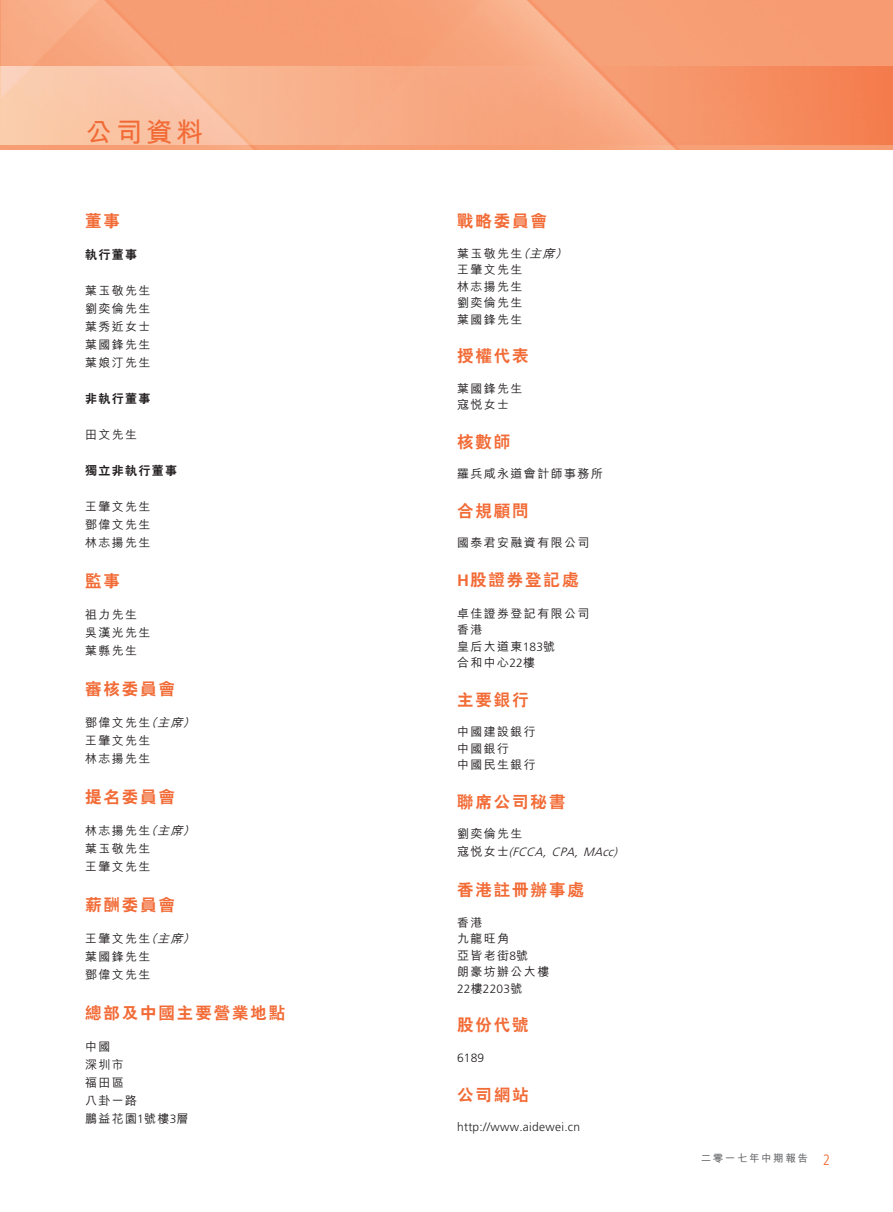
<style>
.page{position:relative;width:893px;height:1212px;background:#fff}
.page>*{position:absolute;margin:0;border:0;box-sizing:border-box;transform-origin:0 0}
.t1{font:700 27px "M Hei HK";color:#f26b36}
._03_H1{font:800 16.5px "C Hei 2 HK";letter-spacing:.115em;color:#f26b36}
._01_Body_Text{font:500 12px/18px "M Hei HK";letter-spacing:.115em;color:#231f20;text-align:justify}
._01_Body_Text-2{font:300 12px "Frutiger LT Std";letter-spacing:.025em;color:#231f20}
._04___H2{font:800 12px "C Hei 2 HK";letter-spacing:.115em;color:#231f20}
._01_Body_Text-3{font:italic 500 12px "M Hei HK";color:#231f20}
._01_Body_Text-4{font:italic 300 12px "Frutiger LT Std";color:#231f20}
.t2{font:700 10.5px "M Hei HK";letter-spacing:.15em;color:#6c6d70}
.s1{font-family:"Frutiger LT Std";font-weight:300}
.s2{font-family:"Frutiger LT Std";font-weight:700}
.s3{font-family:"Frutiger LT Std";font-weight:300;font-style:italic}
.s4{font-family:"Frutiger LT Std";font-weight:300;font-stretch:condensed;font-size:15px;color:#f26b36}
</style>
<div class="page">
<img style="left:0;top:0;width:893px;height:149px">
<svg style="left:0;top:66px;width:893px;height:78px"></svg>
<h1 class="t1" style="left:85px;top:112px;width:120px">公司資料</h1>
<p class="_03_H1" style="left:85px;top:210px;width:36px">董事</p>
<p class="_04___H2" style="left:85px;top:247px;width:54px">執行董事</p>
<p class="_01_Body_Text" style="left:85px;top:281px;width:67px">葉玉敬先生劉奕倫先生葉秀近女士葉國鋒先生葉娘汀先生</p>
<p class="_04___H2" style="left:85px;top:391px;width:67px">非執行董事</p>
<p class="_01_Body_Text" style="left:85px;top:425px;width:54px">田文先生</p>
<p class="_04___H2" style="left:85px;top:463px;width:94px">獨立非執行董事</p>
<p class="_01_Body_Text" style="left:85px;top:497px;width:67px">王肇文先生鄧偉文先生林志揚先生</p>
<p class="_03_H1" style="left:85px;top:570px;width:36px">監事</p>
<p class="_01_Body_Text" style="left:85px;top:605px;width:67px;text-align:left">祖力先生吳漢光先生葉縣先生</p>
<p class="_03_H1" style="left:85px;top:678px;width:92px">審核委員會</p>
<p class="_01_Body_Text" style="left:85px;top:713px;width:67px">鄧偉文先生王肇文先生林志揚先生</p>
<p class="_03_H1" style="left:85px;top:786px;width:92px">提名委員會</p>
<p class="_01_Body_Text-3" style="left:157px;top:714px;width:31px">主席</p>
<p class="_01_Body_Text-3" style="left:183px;top:714px;width:18px">(</p>
<p class="_01_Body_Text-3" style="left:145px;top:714px;width:18px">（</p>
<p class="_01_Body_Text" style="left:85px;top:821px;width:67px">林志揚先生葉玉敬先生王肇文先生</p>
<p class="_03_H1" style="left:85px;top:894px;width:92px">薪酬委員會</p>
<p class="_01_Body_Text-3" style="left:157px;top:822px;width:31px">主席</p>
<p class="_01_Body_Text-3" style="left:183px;top:822px;width:18px">(</p>
<p class="_01_Body_Text-3" style="left:145px;top:822px;width:18px">（</p>
<p class="_01_Body_Text" style="left:85px;top:929px;width:67px">王肇文先生葉國鋒先生鄧偉文先生</p>
<p class="_03_H1" style="left:85px;top:1002px;width:202px">總部及中國主要營業地點</p>
<p class="_01_Body_Text" style="left:85px;top:1037px;width:105px;text-align:left">中國<br>深圳市<br>福田區<br>八卦一路<br>鵬益花園號樓<span class="s1">3</span>層</p>
<p class="_01_Body_Text-3" style="left:157px;top:930px;width:31px">主席</p>
<p class="_01_Body_Text-3" style="left:183px;top:930px;width:18px">(</p>
<p class="_01_Body_Text-3" style="left:145px;top:930px;width:18px">（</p>
<p class="_01_Body_Text-2" style="left:137px;top:1112px;width:8px">1</p>
<p class="_03_H1" style="left:457px;top:210px;width:92px">戰略委員會</p>
<p class="_01_Body_Text" style="left:457px;top:244px;width:67px;line-height:16.5px">葉玉敬先生王肇文先生林志揚先生劉奕倫先生葉國鋒先生</p>
<p class="_03_H1" style="left:457px;top:345px;width:73px">授權代表</p>
<p class="_01_Body_Text" style="left:457px;top:379px;width:67px;line-height:16.5px">葉國鋒先生寇悅女士</p>
<p class="_03_H1" style="left:457px;top:431px;width:55px">核數師</p>
<p class="_01_Body_Text" style="left:457px;top:464px;width:147px">羅兵咸永道會計師事務所</p>
<p class="_03_H1" style="left:457px;top:500px;width:73px">合規顧問</p>
<p class="_01_Body_Text-3" style="left:529px;top:245px;width:31px">主席</p>
<p class="_01_Body_Text-3" style="left:555px;top:245px;width:18px">(</p>
<p class="_01_Body_Text-3" style="left:517px;top:245px;width:18px">（</p>
<p class="_01_Body_Text" style="left:457px;top:533px;width:134px">國泰君安融資有限公司</p>
<p class="_03_H1" style="left:457px;top:569px;width:123px"><span class="s2">H</span>股證券登記處</p>
<p class="_01_Body_Text" style="left:457px;top:604px;width:134px">卓佳證券登記有限公司</p>
<p class="_01_Body_Text" style="left:457px;top:620px;width:27px">香港</p>
<p class="_01_Body_Text" style="left:457px;top:637px;width:100px">皇后大道東<span class="s1">183</span>號</p>
<p class="_01_Body_Text-2" style="left:509px;top:656px;width:15px">22</p>
<p class="_01_Body_Text" style="left:457px;top:653px;width:79px">合和中心 樓</p>
<p class="_03_H1" style="left:457px;top:689px;width:73px">主要銀行</p>
<p class="_01_Body_Text" style="left:457px;top:723px;width:80px;line-height:16.5px;text-align:left">中國建設銀行中國銀行<br>中國民生銀行</p>
<p class="_03_H1" style="left:457px;top:791px;width:110px">聯席公司秘書</p>
<p class="_01_Body_Text" style="left:457px;top:824px;width:67px">劉奕倫先生</p>
<p class="_01_Body_Text" style="left:457px;top:842px;width:91px">寇悅女士<span class="s3">FCCA</span></p>
<p class="_01_Body_Text-4" style="left:509px;top:845px;width:9px">(</p>
<p class="_03_H1" style="left:457px;top:879px;width:128px">香港註冊辦事處</p>
<p class="_01_Body_Text" style="left:457px;top:913px;width:94px;line-height:16.5px;text-align:left">香港<br>九龍旺角<br>亞皆老街<span class="s1">8</span>號<br>朗豪坊辦公大樓<br><span class="s1">22 2203</span>號</p>
<p class="_01_Body_Text-4" style="left:614px;top:845px;width:9px">(</p>
<p class="_01_Body_Text-4" style="left:543px;top:845px;width:36px">, CPA</p>
<p class="_01_Body_Text-4" style="left:574px;top:845px;width:44px">, MAcc</p>
<p class="_01_Body_Text" style="left:471px;top:979px;width:13px">樓</p>
<p class="_03_H1" style="left:457px;top:1014px;width:73px">股份代號</p>
<p class="_01_Body_Text-2" style="left:457px;top:1051px;width:29px">6189</p>
<p class="_03_H1" style="left:457px;top:1083px;width:73px">公司網站</p>
<p class="_01_Body_Text-2" style="left:457px;top:1120px;width:125px">http://www.aidewei.cn</p>
<p class="t2" style="left:701px;top:1151px;width:131px">二零一七年中期報告 <span class="s4">2</span></p>
</div>
